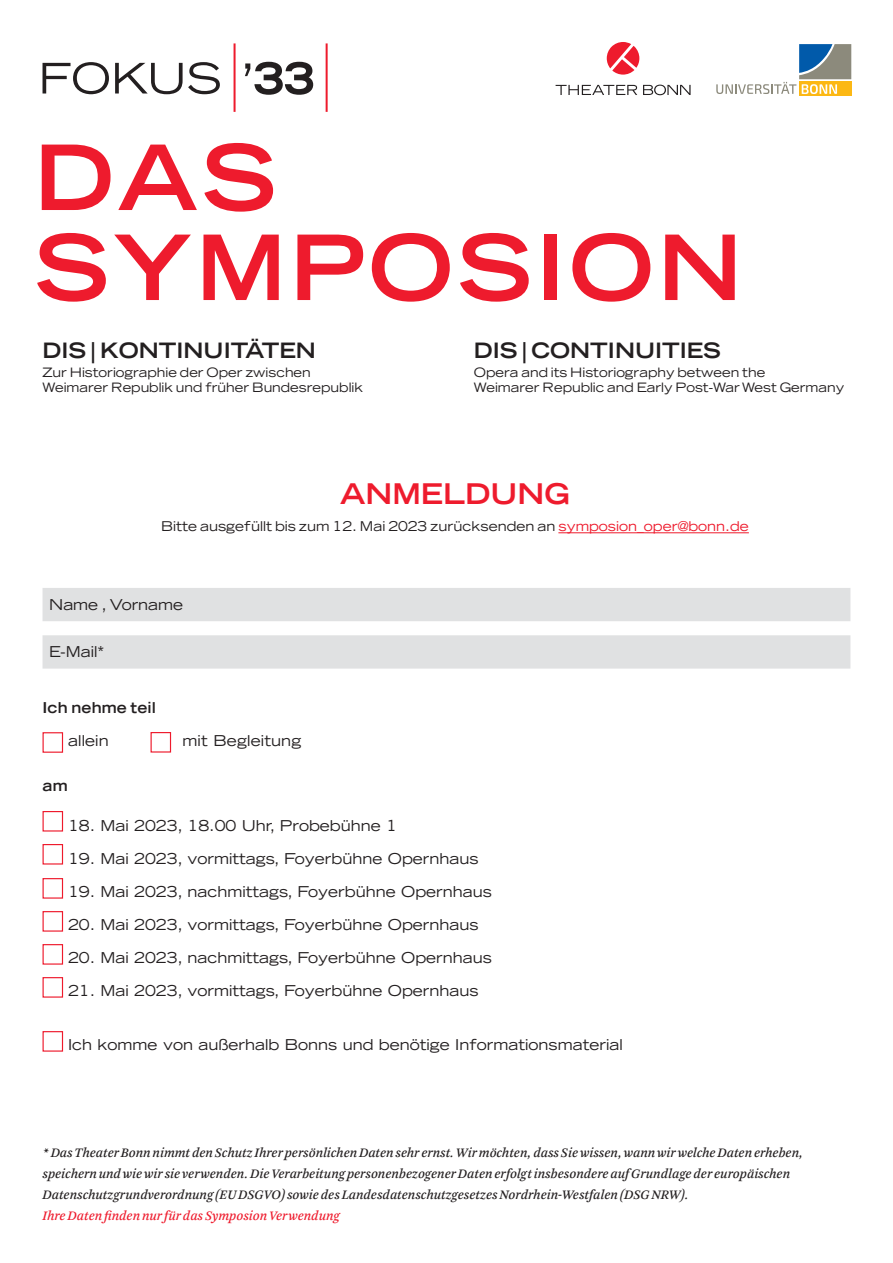
<style>
.page{position:relative;width:893px;height:1263px;background:#fff}
.page>*{position:absolute;margin:0;border:0;box-sizing:border-box;transform-origin:0 0}
.ABO_Service_Magazin{font:700 expanded 90px "Trade Gothic LT Std";letter-spacing:.04em;color:#ee1b2d}
.t1{font:700 expanded 28.5px "Trade Gothic LT Std";color:#ee1b2d}
.ABO_Service_Magazin-2{font:700 expanded 21.15px "Trade Gothic LT Std";color:#231f20}
.Tablle_Inhalt_linksb{font:expanded 15px "Trade Gothic LT Std";color:#231f20}
.t2{font:700 expanded 15px "Trade Gothic LT Std";letter-spacing:.01em;color:#231f20}
.t3{font:italic 13.5px/21px "Arnhem Pro";color:#231f20}
.t4{font:expanded 13.5px "Trade Gothic LT Std";color:#231f20}
.t5{font:italic 13.5px "Arnhem Pro";color:#ee1b2d}
.ABO_Service_Magazin-3{font:expanded 12.9px "Trade Gothic LT Std";color:#231f20}
.s1{color:#ee1b2d}
</style>
<div class="page">
<svg style="left:43px;top:588px;width:807px;height:81px;fill:#e0e1e2"></svg>
<div style="left:43px;top:811px;width:20px;height:20px;border:1px solid #ee1b2d"></div>
<div style="left:43px;top:844px;width:20px;height:20px;border:1px solid #ee1b2d"></div>
<div style="left:43px;top:878px;width:20px;height:21px;border:1px solid #ee1b2d"></div>
<div style="left:43px;top:911px;width:20px;height:21px;border:1px solid #ee1b2d"></div>
<div style="left:43px;top:944px;width:20px;height:21px;border:1px solid #ee1b2d"></div>
<div style="left:43px;top:977px;width:20px;height:21px;border:1px solid #ee1b2d"></div>
<div style="left:43px;top:1031px;width:20px;height:21px;border:1px solid #ee1b2d"></div>
<hr style="left:558px;top:532px;width:191px;height:1px;background:#ee1b2d">
<hr style="left:234px;top:43px;width:2px;height:69px;background:#ee1b2d">
<hr style="left:326px;top:43px;width:2px;height:69px;background:#ee1b2d">
<svg style="left:245px;top:62px;width:68px;height:33px"></svg>
<svg style="left:43px;top:62px;width:177px;height:32px"></svg>
<svg style="left:556px;top:85px;width:81px;height:10px"></svg>
<svg style="left:643px;top:85px;width:48px;height:10px"></svg>
<svg style="left:607px;top:42px;width:32px;height:33px"></svg>
<div style="left:799px;top:82px;width:52px;height:14px;background:#fcb814"></div>
<svg style="left:716px;top:44px;width:135px;height:50px"></svg>
<div style="left:43px;top:732px;width:20px;height:21px;border:1px solid #ee1b2d"></div>
<div style="left:151px;top:732px;width:20px;height:20px;border:1px solid #ee1b2d"></div>
<p class="ABO_Service_Magazin" style="left:34px;top:119px;width:244px">DAS</p>
<p class="ABO_Service_Magazin" style="left:34px;top:209px;width:710px">SYMPOSION</p>
<p class="ABO_Service_Magazin-2" style="left:43px;top:336px;width:275px">DIS | KONTINUITÄTEN</p>
<p class="ABO_Service_Magazin-3" style="left:43px;top:363px;width:270px">Zur Historiographie der Oper zwischen</p>
<p class="ABO_Service_Magazin-3" style="left:43px;top:379px;width:322px">Weimarer Republik und früher Bundesrepublik</p>
<p class="ABO_Service_Magazin-2" style="left:474px;top:336px;width:249px">DIS | CONTINUITIES</p>
<p class="ABO_Service_Magazin-3" style="left:474px;top:363px;width:293px">Opera and its Historiography between the</p>
<p class="ABO_Service_Magazin-3" style="left:474px;top:379px;width:372px">Weimarer Republic and Early Post-War West Germany</p>
<p class="t1" style="left:340px;top:476px;width:231px">ANMELDUNG</p>
<p class="t4" style="left:161px;top:518px;width:589px">Bitte ausgefüllt bis zum 12. Mai 2023 zurücksenden an <span class="s1">symposion_oper@bonn.de</span></p>
<p class="Tablle_Inhalt_linksb" style="left:49px;top:595px;width:135px">Name , Vorname</p>
<p class="Tablle_Inhalt_linksb" style="left:49px;top:642px;width:57px">E-Mail*</p>
<p class="t2" style="left:43px;top:697px;width:115px">Ich nehme teil</p>
<p class="Tablle_Inhalt_linksb" style="left:68px;top:731px;width:42px">allein</p>
<p class="Tablle_Inhalt_linksb" style="left:182px;top:731px;width:121px">mit Begleitung</p>
<p class="t2" style="left:43px;top:775px;width:27px">am</p>
<p class="Tablle_Inhalt_linksb" style="left:68px;top:815px;width:331px">18. Mai 2023, 18.00 Uhr, Probebühne 1</p>
<p class="Tablle_Inhalt_linksb" style="left:68px;top:848px;width:412px">19. Mai 2023, vormittags, Foyerbühne Opernhaus</p>
<p class="Tablle_Inhalt_linksb" style="left:68px;top:881px;width:426px">19. Mai 2023, nachmittags, Foyerbühne Opernhaus</p>
<p class="Tablle_Inhalt_linksb" style="left:68px;top:914px;width:412px">20. Mai 2023, vormittags, Foyerbühne Opernhaus</p>
<p class="Tablle_Inhalt_linksb" style="left:68px;top:947px;width:426px">20. Mai 2023, nachmittags, Foyerbühne Opernhaus</p>
<p class="Tablle_Inhalt_linksb" style="left:68px;top:980px;width:412px">21. Mai 2023, vormittags, Foyerbühne Opernhaus</p>
<p class="Tablle_Inhalt_linksb" style="left:68px;top:1034px;width:556px">Ich komme von außerhalb Bonns und benötige Informationsmaterial</p>
<p class="t3" style="left:43px;top:1143px;width:762px">* Das Theater Bonn nimmt den Schutz Ihrer persönlichen Daten sehr ernst. Wir möchten, dass Sie wissen, wann wir welche Daten erheben,</p>
<p class="t3" style="left:43px;top:1164px;width:749px">speichern und wie wir sie verwenden. Die Verarbeitung personenbezogener Daten erfolgt insbesondere auf Grundlage der europäischen<br>Datenschutzgrundverordnung (EU DSGVO) sowie des Landesdatenschutzgesetzes Nordrhein-Westfalen (DSG NRW).</p>
<p class="t5" style="left:43px;top:1207px;width:299px">Ihre Daten finden nur für das Symposion Verwendung</p>
</div>
